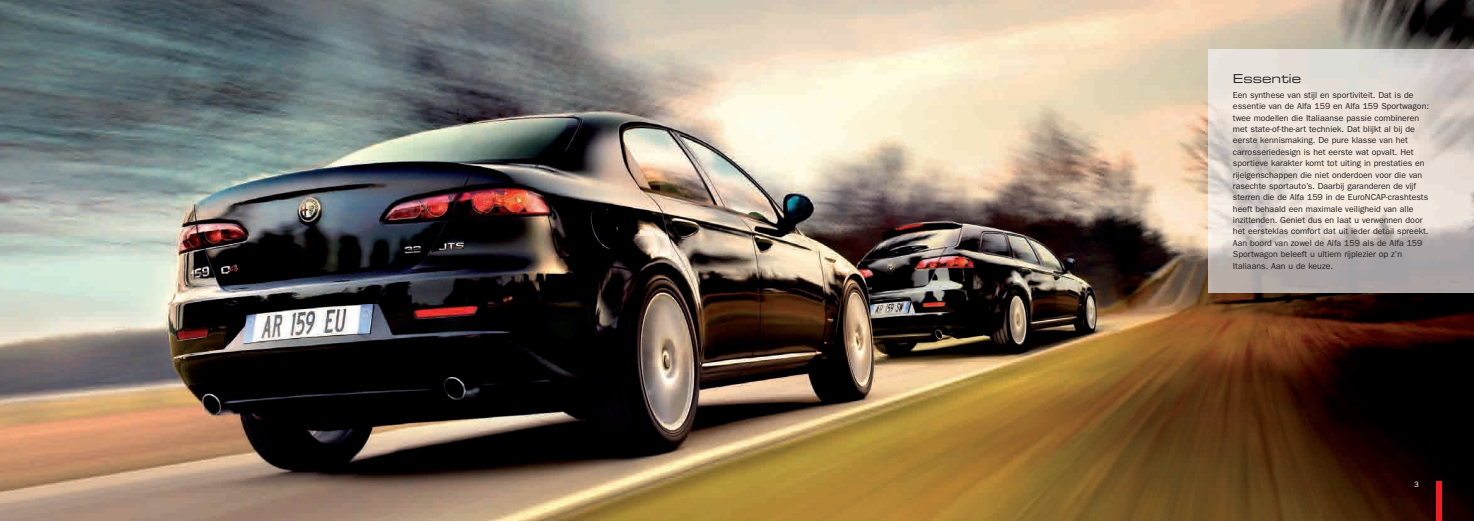
<style>
.page{position:relative;width:1474px;height:521px;background:#fff}
.page>*{position:absolute;margin:0;border:0;box-sizing:border-box;transform-origin:0 0}
.t1{font:12.25px "Eurostile Extended Two";color:#231f20}
.t2{font:8.75px/11.4px "Franklin Gothic";color:#231f20}
.t3{font:7.88px "Franklin Gothic";color:#fff}
</style>
<div class="page">
<img style="left:0;top:0;width:1473px;height:521px">
<img style="left:1208px;top:50px;width:265px;height:243px">
<div style="left:1436px;top:481px;width:5px;height:40px;background:#ee1d23"></div>
<h1 class="t1" style="left:1232px;top:75px;width:70px">Essentie</h1>
<p class="t2" style="left:1232px;top:90px;width:198px">Een synthese van stijl en sportiviteit. Dat is de essentie van de Alfa 159 en Alfa 159 Sportwagon: twee modellen die Italiaanse passie combineren met state-of-the-art techniek. Dat blijkt al bij de eerste kennismaking. De pure klasse van het carrosseriedesign is het eerste wat opvalt. Het sportieve karakter komt tot uiting in prestaties en rijeigenschappen die niet onderdoen voor die van rasechte sportauto’s. Daarbij garanderen de vijf sterren die de Alfa 159 in de EuroNCAP-crashtests heeft behaald een maximale veiligheid van alle inzittenden. Geniet dus en laat u verwennen door het eersteklas comfort dat uit ieder detail spreekt.<br>Aan boord van zowel de Alfa 159 als de Alfa 159<br>Sportwagon beleeft u ultiem rijplezier op z’n Italiaans. Aan u de keuze.</p>
<p class="t3" style="left:1413px;top:481px;width:6px">3</p>
</div>
